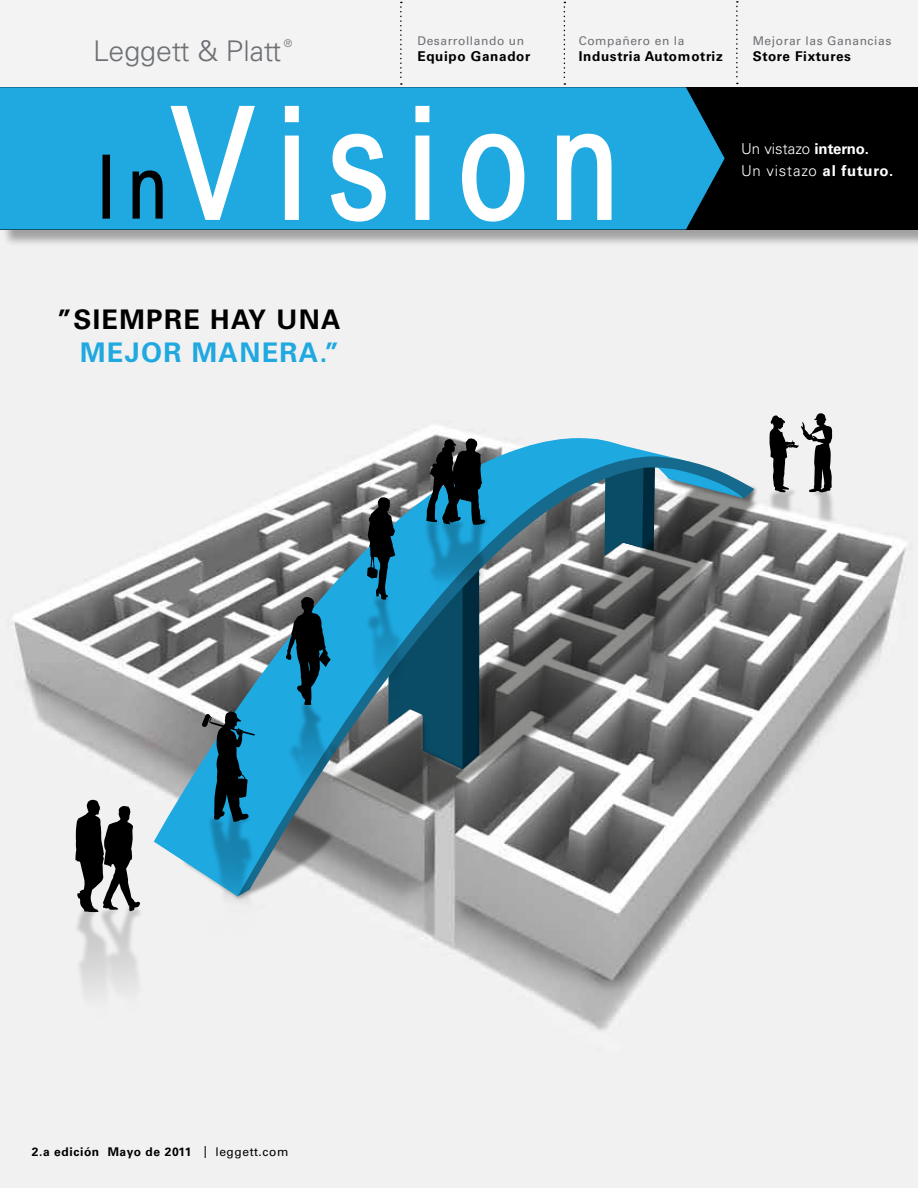
<style>
.page{position:relative;width:918px;height:1188px;background:#fff}
.page>*{position:absolute;margin:0;border:0;box-sizing:border-box;transform-origin:0 0}
.t1{font:300 28.5px "Univers";color:#6d7074}
.t2{font:700 27px "Univers";letter-spacing:.05em;color:#000}
.t3{font:700 27px "Univers";letter-spacing:.05em;color:#20a9e0}
.t4{font:300 15px/22.5px "Univers";letter-spacing:.025em;color:#fff}
.t5{font:700 13.5px "Univers";letter-spacing:.05em;color:#000}
.t6{font:12px "Univers";letter-spacing:.05em;color:#6d7074}
.t7{font:700 12px "Univers";letter-spacing:.05em;color:#000}
.t8{font:300 10.65px "Univers";color:#6d7074}
.s1{font-weight:700}
.s2{font-weight:400}
</style>
<div class="page">
<img style="left:0;top:0;width:918px;height:1188px">
<img style="left:129px;top:759px;width:257px;height:193px">
<svg style="left:75px;top:800px;width:65px;height:52px"></svg>
<img style="left:23px;top:852px;width:172px;height:225px">
<svg style="left:154px;top:402px;width:590px;height:494px;fill:#f1f1f1"></svg>
<img style="left:236px;top:648px;width:156px;height:221px">
<img style="left:156px;top:759px;width:164px;height:230px">
<svg style="left:202px;top:711px;width:53px;height:111px;background:#20617b"></svg>
<img style="left:278px;top:434px;width:532px;height:434px">
<svg style="left:367px;top:438px;width:118px;height:331px;background:#416573"></svg>
<img style="left:373px;top:463px;width:169px;height:197px">
<svg style="left:769px;top:413px;width:63px;height:21px"></svg>
<img style="left:716px;top:434px;width:170px;height:143px">
<div style="left:2px;top:89px;width:916px;height:158px;background:#000;opacity:.33"></div>
<div style="left:0;top:87px;width:918px;height:143px;background:#000"></div>
<svg style="left:564px;top:2px;width:1px;height:83px"></svg>
<svg style="left:736px;top:1px;width:2px;height:83px"></svg>
<svg style="left:400px;top:2px;width:2px;height:83px"></svg>
<svg style="left:0;top:87px;width:725px;height:143px;background:#1d9dd0"></svg>
<svg style="left:171px;top:106px;width:441px;height:116px;background:#5dc0e8"></svg>
<svg style="left:103px;top:155px;width:60px;height:64px"></svg>
<h1 class="t1" style="left:93px;top:34px;width:190px">Leggett &amp; Platt</h1>
<p class="t8" style="left:284px;top:36px;width:10px">®</p>
<h2 class="t2" style="left:57px;top:304px;width:285px">”SIEMPRE HAY UNA</h2>
<h2 class="t3" style="left:80px;top:337px;width:261px">MEJOR MANERA.”</h2>
<p class="t6" style="left:417px;top:33px;width:108px">Desarrollando un</p>
<p class="t5" style="left:417px;top:48px;width:115px">Equipo Ganador</p>
<p class="t6" style="left:579px;top:33px;width:107px">Compañero en la</p>
<p class="t5" style="left:579px;top:48px;width:145px">Industria Automotriz</p>
<p class="t6" style="left:753px;top:33px;width:140px">Mejorar las Ganancias</p>
<p class="t5" style="left:753px;top:48px;width:100px">Store Fixtures</p>
<p class="t4" style="left:741px;top:137px;width:154px">Un vistazo <span class="s1">interno.<br></span>Un vistazo <span class="s1">al futuro.</span></p>
<p class="t7" style="left:32px;top:1145px;width:258px">2.a edición Mayo de 2011 <span class="s2">| leggett.com</span></p>
</div>
